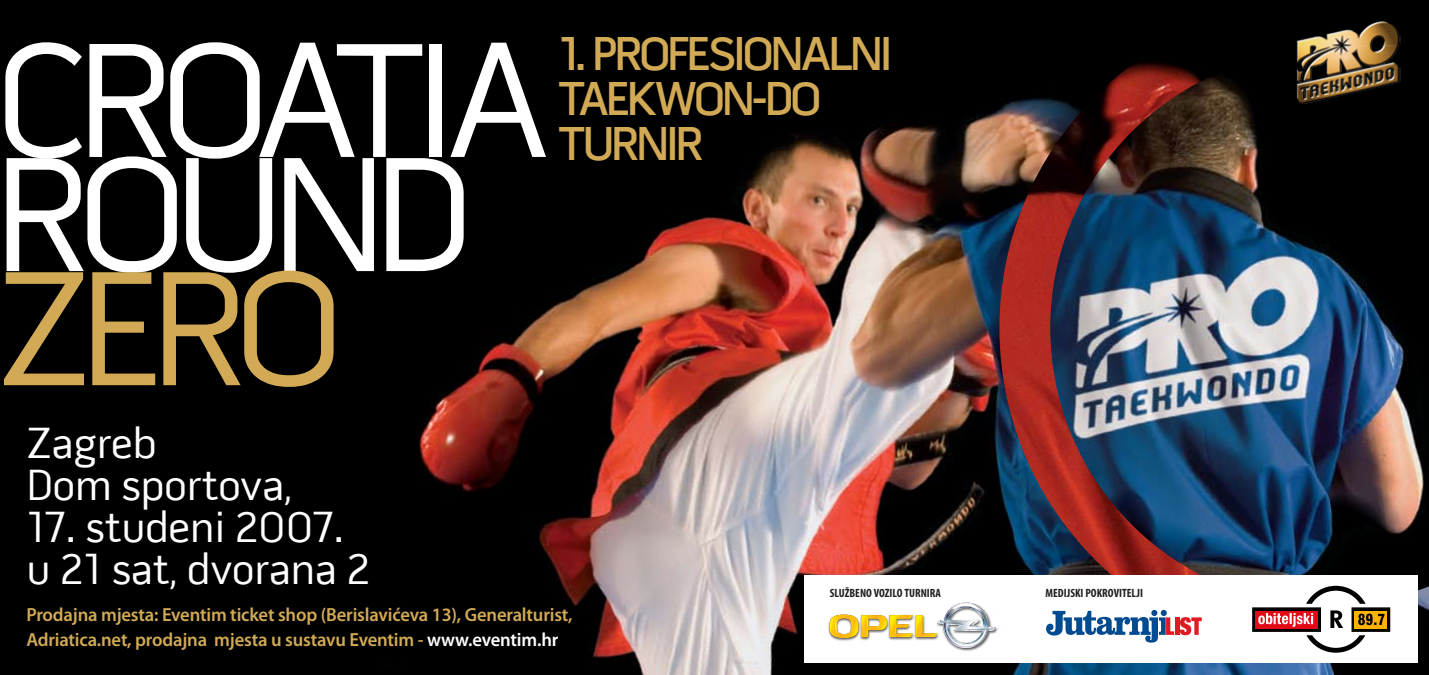
<style>
.page{position:relative;width:1429px;height:675px;background:#000}
.page>*{position:absolute;margin:0;border:0;box-sizing:border-box;transform-origin:0 0}
.t1{font:166px "Pill Gothic 600 mg";letter-spacing:-.08em;color:#fff}
.t2{font:166px "Pill Gothic 600 mg";color:#d2aa56}
.t3{font:600 48px/45px "Pill Gothic 600 mg";letter-spacing:-.07em;color:#d2aa56}
.t4{font:44px/42px "Pill Gothic 600 mg";color:#fff}
.t5{font:600 19px/25px "Myriad Pro";letter-spacing:-.01em;color:#d2aa56}
.t6{font:700 condensed 12px "Myriad Pro";color:#231f20}
.s1{color:#fff}
</style>
<div class="page">
<img style="left:418px;top:109px;width:1000px;height:566px">
<img style="left:999px;top:21px;width:430px;height:635px">
<img style="left:1295px;top:22px;width:105px;height:81px">
<div style="left:804px;top:575px;width:613px;height:87px;background:#fff"></div>
<svg style="left:1046px;top:610px;width:128px;height:32px"></svg>
<hr style="left:1175px;top:617px;width:4px;height:18px;background:#e11b22">
<svg style="left:1180px;top:617px;width:21px;height:18px"></svg>
<svg style="left:1252px;top:585px;width:138px;height:67px"></svg>
<img style="left:829px;top:602px;width:166px;height:46px">
<h1 class="t1" style="left:-4px;top:3px;width:555px">CROATIA</h1>
<h1 class="t1" style="left:-7px;top:117px;width:481px">ROUND</h1>
<h1 class="t2" style="left:-4px;top:231px;width:348px">ZERO</h1>
<h2 class="t3" style="left:559px;top:31px;width:336px">1. PROFESIONALNI<br>TAEKWON-DO<br>TURNIR</h2>
<h3 class="t4" style="left:26px;top:422px;width:267px">Zagreb<br>Dom sportova,</h3>
<h3 class="t4" style="left:26px;top:506px;width:345px">17. studeni 2007. u 21 sat, dvorana 2</h3>
<p class="t5" style="left:26px;top:601px;width:548px">Prodajna mjesta: Eventim ticket shop (Berislavićeva 13), Generalturist,<br>Adriatica.net, prodajna mjesta u sustavu Eventim - <span class="s1">www.eventim.hr</span></p>
<p class="t6" style="left:830px;top:585px;width:113px">SLUŽBENO VOZILO TURNIRA</p>
<p class="t6" style="left:1045px;top:585px;width:99px">MEDIJSKI POKROVITELJI</p>
</div>
